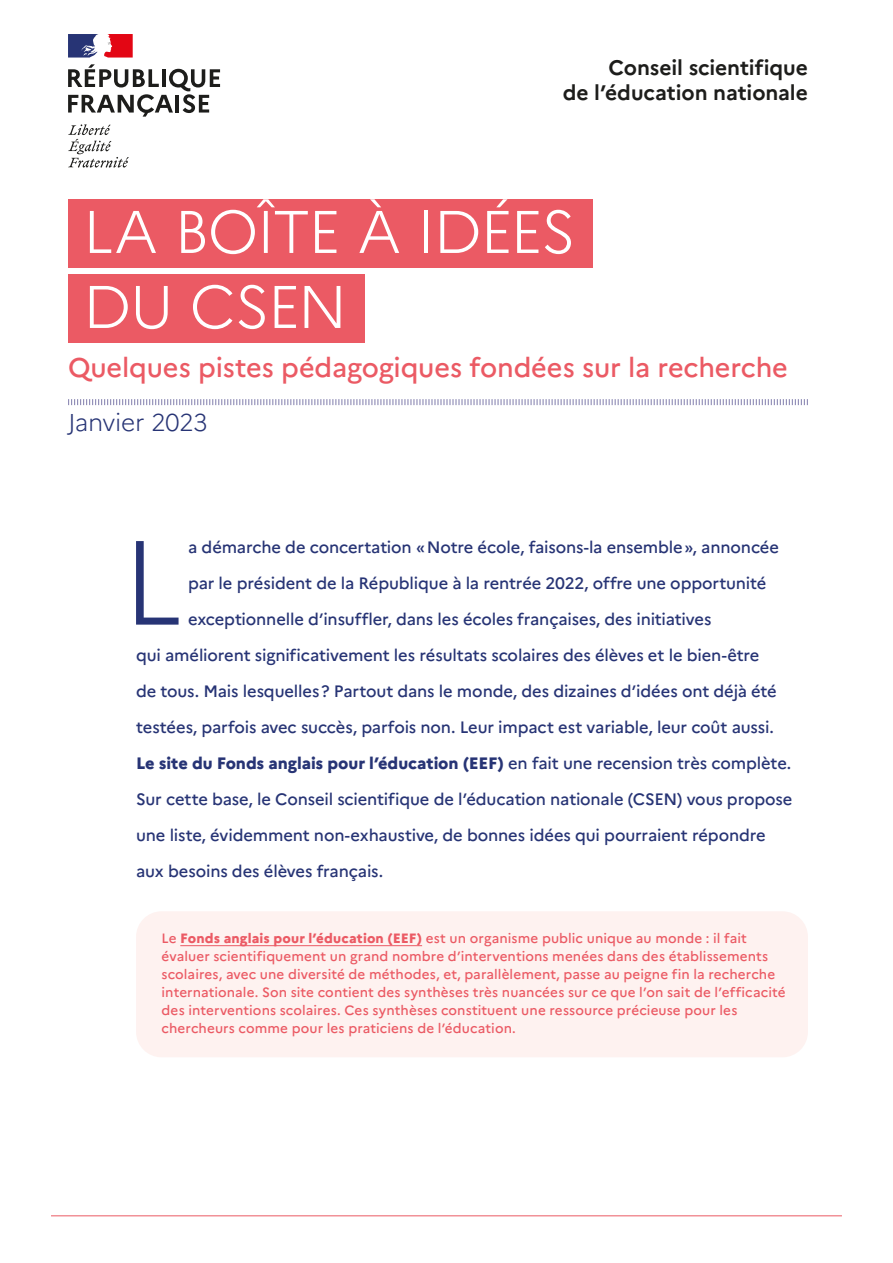
<style>
.page{position:relative;width:893px;height:1263px;background:#fff}
.page>*{position:absolute;margin:0;border:0;box-sizing:border-box;transform-origin:0 0}
.t1{font:300 119.4px "Marianne";color:#273475}
.t2{font:300 60px/75px "Marianne";letter-spacing:-.03em;color:#fff}
.t3{font:500 27px "Marianne";letter-spacing:-.005em;color:#eb5a64}
.t4{font:300 24.3px "Marianne";letter-spacing:-.02em;color:#273475}
.t5{font:700 21px/25.2px "Marianne";letter-spacing:-.005em;color:#1d1d1b;text-align:right}
.t6{font:500 16.5px "Marianne";letter-spacing:-.01em;color:#273475}
.t7{font:800 16.5px "Marianne";letter-spacing:-.005em;color:#273475}
.t8{font:500 13.5px/18px "Marianne";letter-spacing:.005em;color:#eb5a64}
.s1{font-weight:500}
.s2{font-weight:800}
</style>
<div class="page">
<div style="left:136px;top:911px;width:672px;height:146px;background:#fef2f0;border-radius:26px"></div>
<hr style="left:180px;top:945px;width:242px;height:1px;background:#eb5a64">
<div style="left:68px;top:199px;width:525px;height:69px;background:#eb5a64"></div>
<div style="left:68px;top:274px;width:296px;height:69px;background:#eb5a64"></div>
<svg style="left:68px;top:399px;width:740px;height:7px"></svg>
<hr style="left:51px;top:1215px;width:791px;height:1px;background:#eb5a64">
<svg style="left:68px;top:64px;width:152px;height:53px"></svg>
<svg style="left:68px;top:124px;width:61px;height:44px"></svg>
<svg style="left:68px;top:34px;width:65px;height:24px"></svg>
<p class="t5" style="left:563px;top:55px;width:247px">Conseil scientifique<br>de l’éducation nationale</p>
<h2 class="t2" style="left:83px;top:194px;width:495px">LA BOÎTE À IDÉES<br>DU CSEN</h2>
<h3 class="t3" style="left:68px;top:351px;width:721px">Quelques pistes pédagogiques fondées sur la recherche</h3>
<h3 class="t4" style="left:68px;top:407px;width:141px">Janvier 2023</h3>
<h1 class="t1" style="left:122px;top:509px;width:62px">L</h1>
<p class="t6" style="left:188px;top:537px;width:592px">a démarche de concertation «Notre école, faisons-la ensemble», annoncée</p>
<p class="t6" style="left:188px;top:573px;width:580px">par le président de la République à la rentrée 2022, offre une opportunité</p>
<p class="t6" style="left:188px;top:609px;width:525px">exceptionnelle d’insuffler, dans les écoles françaises, des initiatives</p>
<p class="t6" style="left:136px;top:645px;width:625px">qui améliorent significativement les résultats scolaires des élèves et le bien‑être</p>
<p class="t6" style="left:136px;top:681px;width:642px">de tous. Mais lesquelles? Partout dans le monde, des dizaines d’idées ont déjà été</p>
<p class="t6" style="left:136px;top:717px;width:639px">testées, parfois avec succès, parfois non. Leur impact est variable, leur coût aussi.</p>
<p class="t7" style="left:136px;top:753px;width:657px">Le site du Fonds anglais pour l’éducation (EEF) <span class="s1">en fait une recension très complète.</span></p>
<p class="t6" style="left:136px;top:789px;width:658px">Sur cette base, le Conseil scientifique de l’éducation nationale (CSEN) vous propose</p>
<p class="t6" style="left:136px;top:825px;width:631px">une liste, évidemment non‑exhaustive, de bonnes idées qui pourraient répondre</p>
<p class="t6" style="left:136px;top:861px;width:249px">aux besoins des élèves français.</p>
<p class="t8" style="left:162px;top:929px;width:625px">Le <span class="s2">Fonds anglais pour l’éducation (EEF)</span> est un organisme public unique au monde : il fait évaluer scientifiquement un grand nombre d’interventions menées dans des établissements scolaires, avec une diversité de méthodes, et, parallèlement, passe au peigne fin la recherche internationale. Son site contient des synthèses très nuancées sur ce que l’on sait de l’efficacité des interventions scolaires. Ces synthèses constituent une ressource précieuse pour les chercheurs comme pour les praticiens de l’éducation.</p>
</div>
